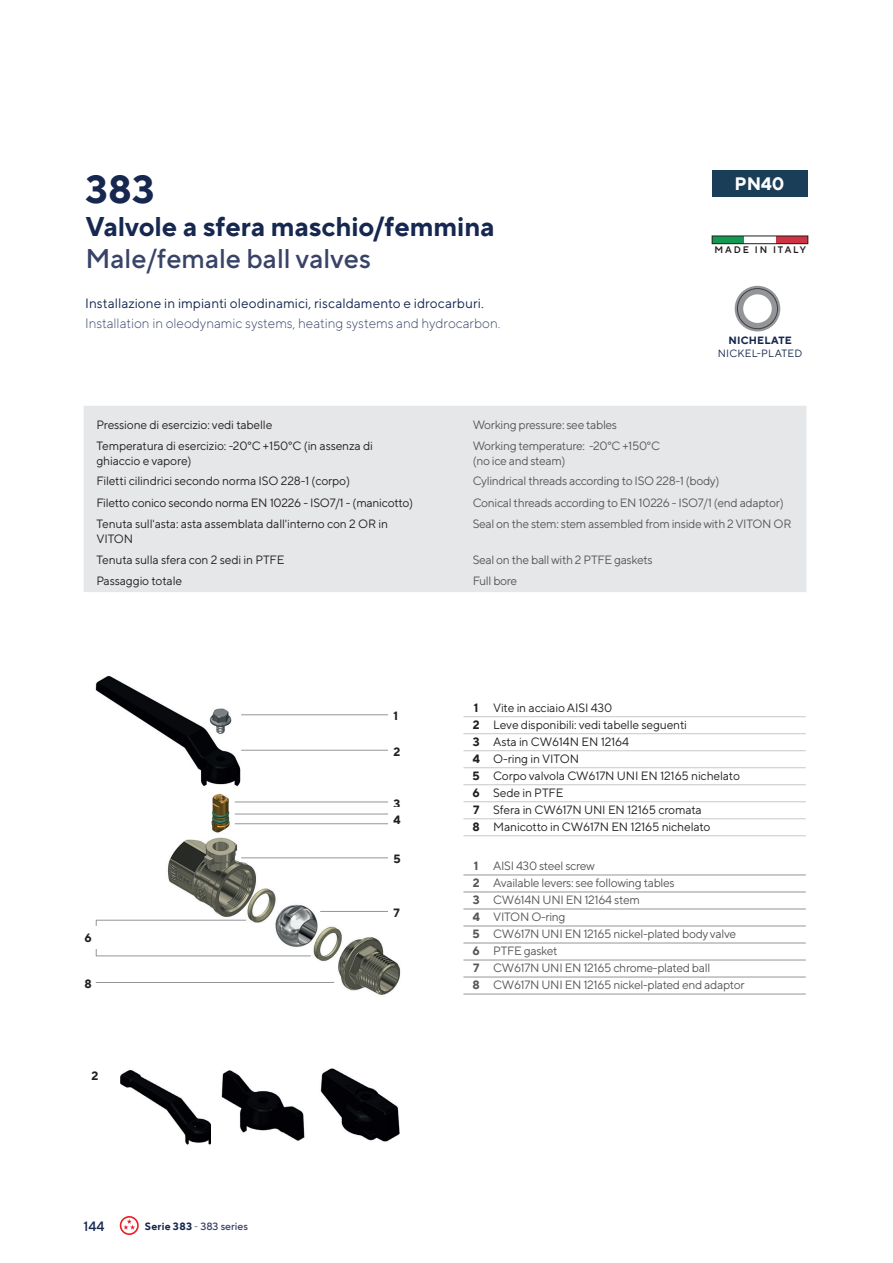
<style>
.page{position:relative;width:893px;height:1263px;background:#fff}
.page>*{position:absolute;margin:0;border:0;box-sizing:border-box;transform-origin:0 0}
.t1{font:700 39px "Mail Sans Roman";color:#162750}
.t2{font:700 27px "Mail Sans Roman";letter-spacing:-.005em;color:#162750}
.t3{font:500 27px "Mail Sans Roman";color:#394368}
.t4{font:700 18px "Mail Sans Roman";color:#fff}
.t5{font:13.5px "Mail Sans Roman";letter-spacing:.005em;color:#162750}
.t6{font:300 13.5px "Mail Sans Roman";color:#394368}
.t7{font:500 13.5px "Mail Sans Roman";color:#162750}
.t8{font:12px/17px "Mail Sans Roman";letter-spacing:-.01em;color:#231f20}
.t9{font:12px/17px "Mail Sans Roman";letter-spacing:-.025em;color:#57585a}
.t10{font:700 12px/16.4px "Mail Sans Roman";color:#231f20}
.t11{font:500 10.5px "Mail Sans Roman";color:#394368}
.t12{font:10.5px "Mail Sans Roman";letter-spacing:.025em;color:#162750}
.t13{font:700 10.5px "Mail Sans Roman";letter-spacing:.025em;color:#162750}
.t14{font:600 9.45px "Mail Sans Roman";letter-spacing:.2em;color:#231f20}
.s1{font-weight:700;color:#162750}
.s2{font-weight:300;color:#162750}
.s3{font-weight:700}
</style>
<div class="page">
<svg style="left:120px;top:1216px;width:19px;height:19px"></svg>
<img style="left:95px;top:676px;width:306px;height:319px">
<hr style="left:241px;top:714px;width:155px;height:1px;background:#939598">
<hr style="left:241px;top:750px;width:150px;height:1px;background:#939598">
<hr style="left:235px;top:801px;width:160px;height:1px;background:#939598">
<hr style="left:241px;top:857px;width:155px;height:1px;background:#939598">
<hr style="left:320px;top:911px;width:92px;height:1px;background:#939598">
<svg style="left:95px;top:919px;width:217px;height:38px"></svg>
<div style="left:234px;top:814px;width:165px;height:10px;border:1px solid #939598"></div>
<div style="left:712px;top:236px;width:32px;height:8px;background:#139952"></div>
<div style="left:776px;top:236px;width:32px;height:8px;background:#d03243"></div>
<div style="left:712px;top:236px;width:96px;height:8px;border:1px solid #231f20"></div>
<div style="left:712px;top:170px;width:95px;height:27px;background:#1a3d58"></div>
<div style="left:737px;top:288px;width:41px;height:41px;border:6px solid #939598;border-radius:50%"></div>
<div style="left:735px;top:286px;width:45px;height:45px;border:3px solid #939598;border-radius:50%"></div>
<div style="left:737px;top:288px;width:41px;height:41px;border:1px solid #3e3e3f;border-radius:50%"></div>
<div style="left:84px;top:406px;width:722px;height:186px;background:#e6e7e9"></div>
<svg style="left:463px;top:716px;width:26px;height:1px"></svg>
<svg style="left:463px;top:733px;width:26px;height:1px"></svg>
<svg style="left:463px;top:750px;width:26px;height:1px"></svg>
<svg style="left:463px;top:767px;width:26px;height:1px"></svg>
<svg style="left:463px;top:784px;width:26px;height:1px"></svg>
<svg style="left:463px;top:801px;width:26px;height:1px"></svg>
<svg style="left:463px;top:818px;width:26px;height:1px"></svg>
<hr style="left:489px;top:716px;width:317px;height:1px;background:#c7c8ca">
<hr style="left:489px;top:733px;width:317px;height:1px;background:#c7c8ca">
<hr style="left:489px;top:750px;width:317px;height:1px;background:#c7c8ca">
<hr style="left:489px;top:767px;width:317px;height:1px;background:#c7c8ca">
<hr style="left:489px;top:784px;width:317px;height:1px;background:#c7c8ca">
<hr style="left:489px;top:801px;width:317px;height:1px;background:#c7c8ca">
<hr style="left:489px;top:818px;width:317px;height:1px;background:#c7c8ca">
<svg style="left:463px;top:835px;width:26px;height:1px"></svg>
<hr style="left:489px;top:835px;width:317px;height:1px;background:#c7c8ca">
<svg style="left:463px;top:875px;width:26px;height:1px"></svg>
<hr style="left:489px;top:875px;width:317px;height:1px;background:#939598">
<svg style="left:463px;top:892px;width:26px;height:1px"></svg>
<hr style="left:489px;top:892px;width:317px;height:1px;background:#939598">
<svg style="left:463px;top:909px;width:26px;height:1px"></svg>
<hr style="left:489px;top:909px;width:317px;height:1px;background:#939598">
<svg style="left:463px;top:926px;width:26px;height:1px"></svg>
<hr style="left:489px;top:926px;width:317px;height:1px;background:#939598">
<svg style="left:463px;top:943px;width:26px;height:1px"></svg>
<hr style="left:489px;top:943px;width:317px;height:1px;background:#939598">
<svg style="left:463px;top:960px;width:26px;height:1px"></svg>
<hr style="left:489px;top:960px;width:317px;height:1px;background:#939598">
<svg style="left:463px;top:977px;width:26px;height:1px"></svg>
<hr style="left:489px;top:977px;width:317px;height:1px;background:#939598">
<svg style="left:463px;top:994px;width:26px;height:1px"></svg>
<hr style="left:489px;top:994px;width:317px;height:1px;background:#939598">
<div style="left:388px;top:704px;width:34px;height:22px;background:#fff"></div>
<div style="left:388px;top:739px;width:34px;height:23px;background:#fff"></div>
<div style="left:388px;top:791px;width:34px;height:23px;background:#fff"></div>
<div style="left:388px;top:808px;width:34px;height:22px;background:#fff"></div>
<div style="left:388px;top:846px;width:34px;height:22px;background:#fff"></div>
<div style="left:388px;top:901px;width:34px;height:22px;background:#fff"></div>
<div style="left:78px;top:926px;width:35px;height:22px;background:#fff"></div>
<div style="left:78px;top:971px;width:35px;height:22px;background:#fff"></div>
<hr style="left:96px;top:982px;width:238px;height:1px;background:#939598">
<img style="left:120px;top:1070px;width:91px;height:75px">
<img style="left:221px;top:1070px;width:84px;height:71px">
<img style="left:320px;top:1068px;width:80px;height:74px">
<h1 class="t1" style="left:85px;top:167px;width:71px">383</h1>
<h2 class="t2" style="left:85px;top:210px;width:411px">Valvole a sfera maschio/femmina</h2>
<h2 class="t3" style="left:85px;top:243px;width:287px">Male/female ball valves</h2>
<p class="t14" style="left:714px;top:245px;width:93px">MADE IN ITALY</p>
<h3 class="t4" style="left:735px;top:173px;width:51px">PN40</h3>
<p class="t5" style="left:85px;top:296px;width:400px">Installazione in impianti oleodinamici, riscaldamento e idrocarburi.</p>
<p class="t6" style="left:85px;top:315px;width:417px">Installation in oleodynamic systems, heating systems and hydrocarbon.</p>
<p class="t13" style="left:728px;top:334px;width:65px">NICHELATE</p>
<p class="t12" style="left:718px;top:347px;width:86px">NICKEL-PLATED</p>
<p class="t8" style="left:96px;top:416px;width:177px">Pressione di esercizio: vedi tabelle</p>
<p class="t9" style="left:473px;top:416px;width:146px">Working pressure: see tables</p>
<p class="t8" style="left:96px;top:439px;width:278px;line-height:14.4px">Temperatura di esercizio: -20°C +150°C (in assenza di ghiaccio e vapore)</p>
<p class="t9" style="left:473px;top:439px;width:189px;line-height:14.4px">Working temperature: -20°C +150°C (no ice and steam)</p>
<p class="t8" style="left:96px;top:473px;width:255px">Filetti cilindrici secondo norma ISO 228-1 (corpo)</p>
<p class="t9" style="left:473px;top:473px;width:248px">Cylindrical threads according to ISO 228-1 (body)</p>
<p class="t8" style="left:96px;top:494px;width:318px">Filetto conico secondo norma EN 10226 - ISO7/1 - (manicotto)</p>
<p class="t9" style="left:473px;top:494px;width:313px">Conical threads according to EN 10226 - ISO7/1 (end adaptor)</p>
<p class="t8" style="left:96px;top:517px;width:293px;line-height:14.4px">Tenuta sull'asta: asta assemblata dall'interno con 2 OR in<br>VITON</p>
<p class="t9" style="left:473px;top:516px;width:320px">Seal on the stem: stem assembled from inside with 2 VITON OR</p>
<p class="t8" style="left:96px;top:551px;width:190px">Tenuta sulla sfera con 2 sedi in PTFE</p>
<p class="t9" style="left:473px;top:551px;width:182px">Seal on the ball with 2 PTFE gaskets</p>
<p class="t8" style="left:96px;top:572px;width:87px">Passaggio totale</p>
<p class="t9" style="left:473px;top:572px;width:46px">Full bore</p>
<p class="t10" style="left:84px;top:930px;width:9px">6</p>
<p class="t10" style="left:84px;top:975px;width:9px">8</p>
<p class="t10" style="left:91px;top:1068px;width:8px">2</p>
<p class="t7" style="left:84px;top:1219px;width:22px">144</p>
<p class="t11" style="left:145px;top:1220px;width:105px"><span class="s1">Serie 383</span> <span class="s2">-</span> 383 series</p>
<p class="t10" style="left:394px;top:708px;width:6px">1</p>
<p class="t10" style="left:394px;top:743px;width:8px">2</p>
<p class="t10" style="left:394px;top:795px;width:9px">3<br>4</p>
<p class="t10" style="left:394px;top:850px;width:9px">5</p>
<p class="t10" style="left:394px;top:904px;width:8px">7</p>
<p class="t8" style="left:473px;top:699px;width:269px"><span class="s3">1</span> Vite in acciaio AISI 430<br><span class="s3">2</span> Leve disponibili: vedi tabelle seguenti<br><span class="s3">3</span> Asta in CW614N EN 12164<br><span class="s3">4</span> O-ring in VITON<br><span class="s3">5</span> Corpo valvola CW617N UNI EN 12165 nichelato<br><span class="s3">6</span> Sede in PTFE<br><span class="s3">7</span> Sfera in CW617N UNI EN 12165 cromata<br><span class="s3">8</span> Manicotto in CW617N EN 12165 nichelato</p>
<p class="t9" style="left:473px;top:857px;width:274px"><span class="s3">1</span> AISI 430 steel screw<br><span class="s3">2</span> Available levers: see following tables<br><span class="s3">3</span> CW614N UNI EN 12164 stem<br><span class="s3">4</span> VITON O-ring<br><span class="s3">5</span> CW617N UNI EN 12165 nickel-plated body valve<br><span class="s3">6</span> PTFE gasket<br><span class="s3">7</span> CW617N UNI EN 12165 chrome-plated ball<br><span class="s3">8</span> CW617N UNI EN 12165 nickel-plated end adaptor</p>
</div>
